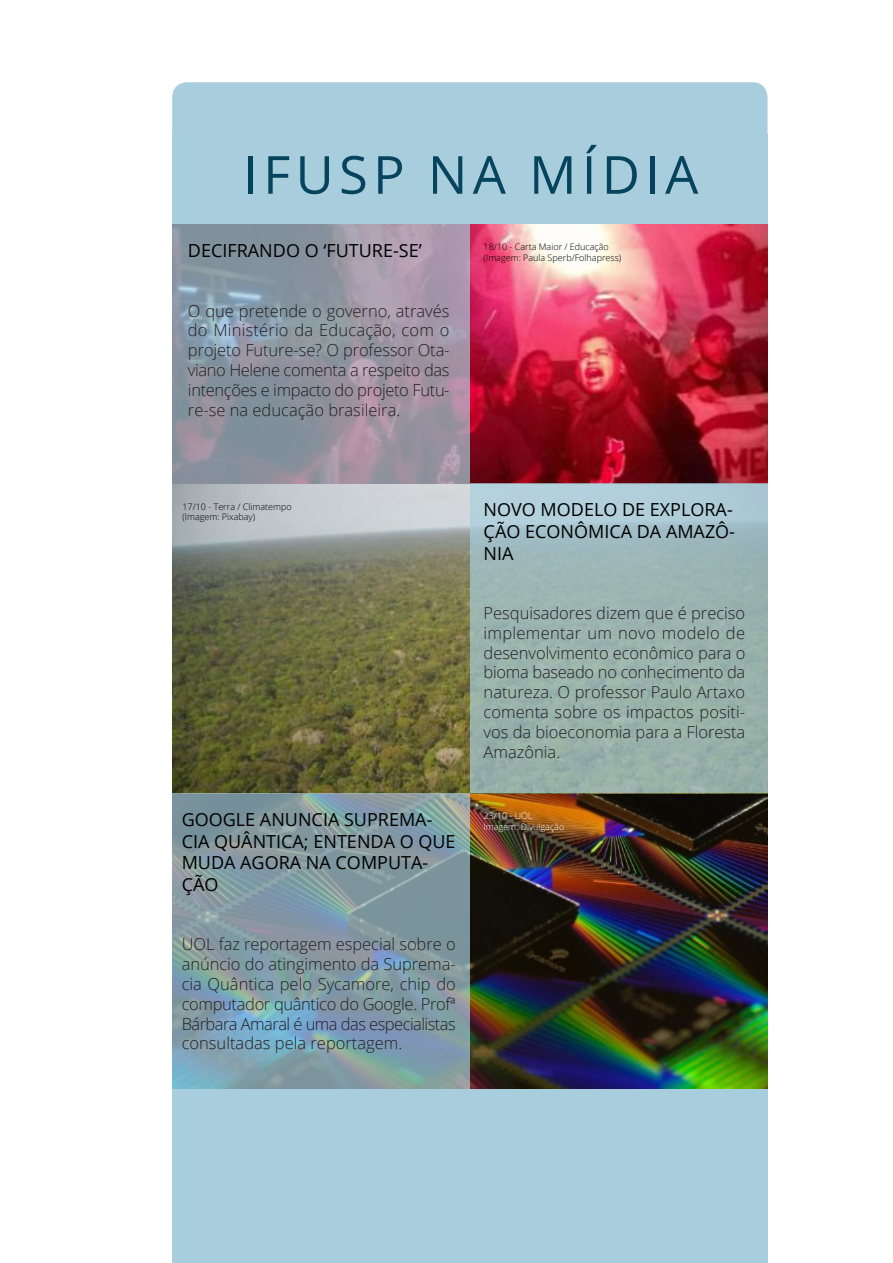
<style>
.page{position:relative;width:893px;height:1263px;background:#fff}
.page>*{position:absolute;margin:0;border:0;box-sizing:border-box;transform-origin:0 0}
.BIFUSP{font:52.5px "Open Sans";letter-spacing:.1em;color:#06445d}
.Título_do_conteúdo{font:18px/21.6px "Open Sans";color:#000}
.Corpo_de_texto{font:300 16.5px/19.8px "Open Sans";color:#231f20;text-align:justify}
.Corpo_de_texto-2{font:300 9px "Open Sans";color:#000001}
.Corpo_de_texto-3{font:300 9px "Open Sans";color:#fff}
</style>
<div class="page">
<img style="left:172px;top:224px;width:595px;height:865px">
<div style="left:172px;top:82px;width:595px;height:142px;background:#a8cedd;border-radius:15px"></div>
<div style="left:172px;top:135px;width:595px;height:89px;background:#a8cedd"></div>
<svg style="left:172px;top:224px;width:298px;height:259px;background:#9595a3"></svg>
<svg style="left:470px;top:483px;width:297px;height:310px;background:#9cb6b4"></svg>
<svg style="left:172px;top:793px;width:298px;height:296px;background:#829da7"></svg>
<div style="left:172px;top:1089px;width:595px;height:174px;background:#a8cedd"></div>
<p class="BIFUSP" style="left:243px;top:139px;width:457px">IFUSP NA MÍDIA</p>
<p class="Título_do_conteúdo" style="left:188px;top:239px;width:235px">DECIFRANDO O ‘FUTURE-SE’</p>
<p class="Corpo_de_texto" style="left:188px;top:300px;width:263px">O que pretende o governo, através do Ministério da Educação, com o projeto Future-se? O professor Ota&shy;viano Helene comenta a respeito das intenções e impacto do projeto Futu&shy;re-se na educação brasileira.</p>
<p class="Corpo_de_texto-2" style="left:484px;top:241px;width:127px">18/10 - Carta Maior / Educação</p>
<p class="Corpo_de_texto-2" style="left:484px;top:252px;width:139px">(Imagem: Paula Sperb/Folhapress)</p>
<p class="Corpo_de_texto-2" style="left:182px;top:500px;width:111px">17/10 - Terra / Climatempo</p>
<p class="Corpo_de_texto-2" style="left:182px;top:511px;width:74px">(Imagem: Pixabay)</p>
<p class="Título_do_conteúdo" style="left:182px;top:808px;width:275px">GOOGLE ANUNCIA SUPREMA-<br>CIA QUÂNTICA; ENTENDA O QUE<br>MUDA AGORA NA COMPUTA-<br>ÇÃO</p>
<p class="Corpo_de_texto" style="left:182px;top:934px;width:276px">UOL faz reportagem especial sobre o anúncio do atingimento da Suprema&shy;cia Quântica pelo Sycamore, chip do computador quântico do Google. Profª Bárbara Amaral é uma das especialistas consultadas pela reportagem.</p>
<p class="Título_do_conteúdo" style="left:484px;top:499px;width:253px">NOVO MODELO DE EXPLORA-<br>ÇÃO ECONÔMICA DA AMAZÔ-<br>NIA</p>
<p class="Corpo_de_texto" style="left:484px;top:603px;width:263px">Pesquisadores dizem que é preciso implementar um novo modelo de desenvolvimento econômico para o bioma baseado no conhecimento da natureza. O professor Paulo Artaxo comenta sobre os impactos positi&shy;vos da bioeconomia para a Floresta Amazônia.</p>
<p class="Corpo_de_texto-3" style="left:484px;top:810px;width:51px">23/10 - UOL</p>
<p class="Corpo_de_texto-3" style="left:484px;top:821px;width:82px">Imagem: Divulgação</p>
</div>
